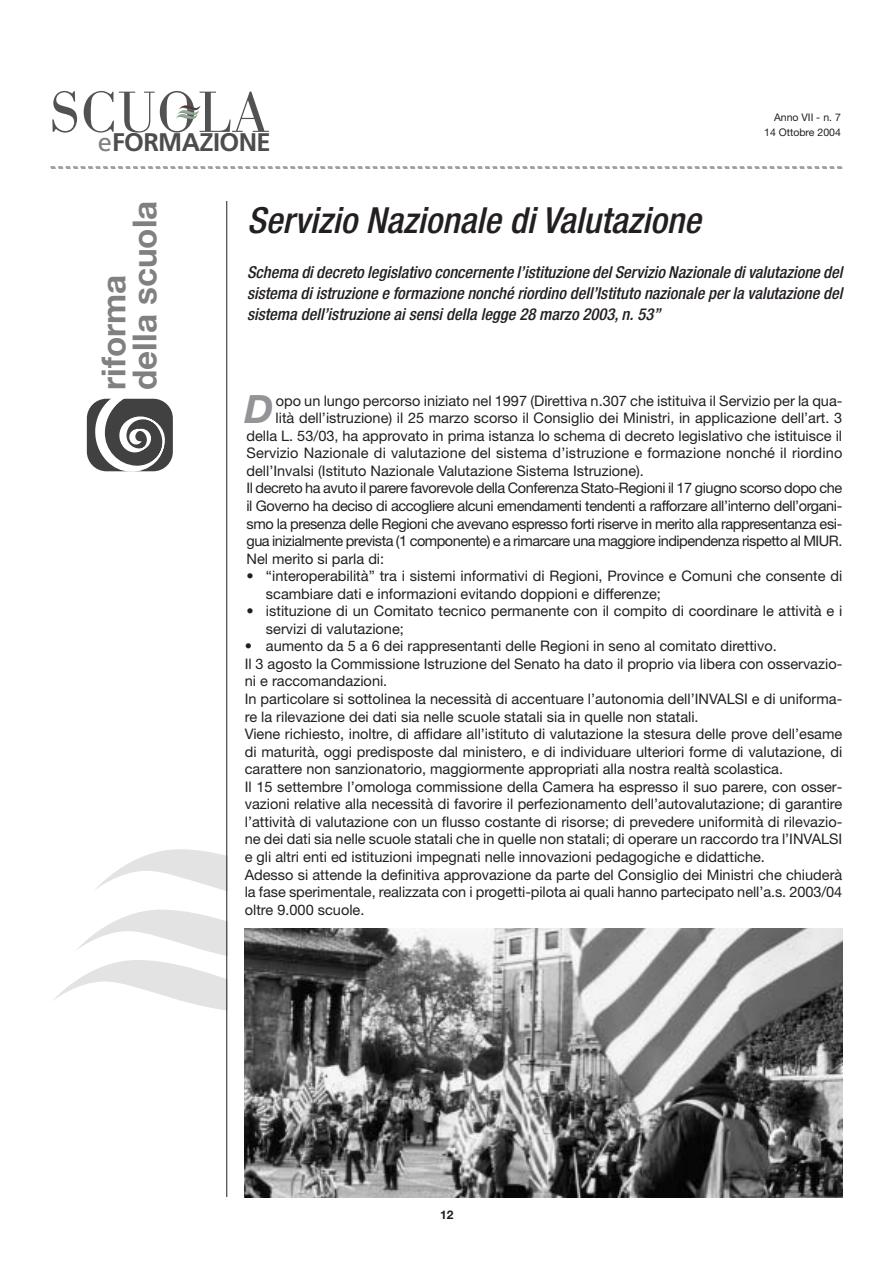
<style>
.page{position:relative;width:893px;height:1263px;background:#fff}
.page>*{position:absolute;margin:0;border:0;box-sizing:border-box;transform-origin:0 0}
.t1{font:italic 700 39.15px "Helvetica Neue";color:#939497}
.t2{font:italic 500 condensed 36px "Helvetica Neue";color:#231f1f}
.t3{font:700 33.15px/31px "Helvetica Neue";color:#808080}
.t4{font:700 25.5px "Frutiger";letter-spacing:-.025em;color:#4d4d4d}
.t5{font:italic 500 condensed 16.5px/21px "Helvetica Neue";color:#231f1f;text-align:justify}
.t6{font:14.55px/17.5px "Helvetica Neue";color:#231f1f}
.t7{font:14.55px "Helvetica Neue";letter-spacing:-.03em;color:#231f1f}
.t8{font:14.55px "Helvetica Neue";letter-spacing:-.035em;color:#231f1f}
.t9{font:700 12px "Helvetica Neue";color:#231f1f}
.t10{font:10.5px/15px "Helvetica Neue";color:#231f1f;text-align:right}
.s1{font-weight:400;color:#808080}
</style>
<div class="page">
<svg style="left:52px;top:91px;width:25px;height:42px"></svg>
<svg style="left:84px;top:91px;width:185px;height:42px"></svg>
<svg style="left:50px;top:166px;width:792px;height:3px"></svg>
<div style="left:87px;top:399px;width:86px;height:72px;background:#414141;border-radius:20px"></div>
<svg style="left:89px;top:398px;width:79px;height:74px"></svg>
<img style="left:245px;top:929px;width:597px;height:268px">
<svg style="left:95px;top:849px;width:131px;height:42px"></svg>
<svg style="left:53px;top:910px;width:173px;height:100px"></svg>
<hr style="left:226px;top:201px;width:1px;height:996px;background:#231f1f">
<h3 class="t4" style="left:98px;top:132px;width:174px"><span class="s1">e</span>FORMAZIONE</h3>
<p class="t10" style="left:764px;top:110px;width:78px">Anno VII - n. 7<br>14 Ottobre 2004</p>
<h3 class="t3" style="left:101px;top:390px;width:191px;rotate:-90deg">riforma della scuola</h3>
<h2 class="t2" style="left:247px;top:207px;width:455px">Servizio Nazionale di Valutazione</h2>
<p class="t5" style="left:247px;top:263px;width:597px">Schema di decreto legislativo concernente l’istituzione del Servizio Nazionale di valutazione del sistema di istruzione e formazione nonché riordino dell’Istituto nazionale per la valutazione del sistema dell’istruzione ai sensi della legge 28 marzo 2003, n. 53”</p>
<h1 class="t1" style="left:244px;top:395px;width:30px">D</h1>
<p class="t6" style="left:276px;top:393px;width:568px">opo un lungo percorso iniziato nel 1997 (Direttiva n.307 che istituiva il Servizio per la qua-</p>
<p class="t6" style="left:275px;top:411px;width:568px">lità dell’istruzione) il 25 marzo scorso il Consiglio dei Ministri, in applicazione dell’art. 3</p>
<p class="t6" style="left:246px;top:428px;width:597px">della L. 53/03, ha approvato in prima istanza lo schema di decreto legislativo che istituisce il</p>
<p class="t6" style="left:246px;top:446px;width:597px">Servizio Nazionale di valutazione del sistema d’istruzione e formazione nonché il riordino</p>
<p class="t6" style="left:246px;top:463px;width:399px">dell’Invalsi (Istituto Nazionale Valutazione Sistema Istruzione).</p>
<p class="t7" style="left:246px;top:483px;width:597px">Il decreto ha avuto il parere favorevole della Conferenza Stato-Regioni il 17 giugno scorso dopo che</p>
<p class="t7" style="left:246px;top:501px;width:597px">il Governo ha deciso di accogliere alcuni emendamenti tendenti a rafforzare all’interno dell’organi-</p>
<p class="t7" style="left:246px;top:518px;width:597px">smo la presenza delle Regioni che avevano espresso forti riserve in merito alla rappresentanza esi-</p>
<p class="t8" style="left:246px;top:536px;width:597px">gua inizialmente prevista (1 componente) e a rimarcare una maggiore indipendenza rispetto al MIUR.</p>
<p class="t6" style="left:246px;top:551px;width:139px">Nel merito si parla di:</p>
<p class="t6" style="left:266px;top:569px;width:578px;text-indent:-19px">• “interoperabilità” tra i sistemi informativi di Regioni, Province e Comuni che consente di scambiare dati e informazioni evitando doppioni e differenze;</p>
<p class="t6" style="left:266px;top:604px;width:578px;text-indent:-19px">• istituzione di un Comitato tecnico permanente con il compito di coordinare le attività e i servizi di valutazione;</p>
<p class="t6" style="left:245px;top:639px;width:599px">• aumento da 5 a 6 dei rappresentanti delle Regioni in seno al comitato direttivo.<br>Il 3 agosto la Commissione Istruzione del Senato ha dato il proprio via libera con osservazio&shy;ni e raccomandazioni.<br>In particolare si sottolinea la necessità di accentuare l’autonomia dell’INVALSI e di uniforma&shy;re la rilevazione dei dati sia nelle scuole statali sia in quelle non statali.<br>Viene richiesto, inoltre, di affidare all’istituto di valutazione la stesura delle prove dell’esame di maturità, oggi predisposte dal ministero, e di individuare ulteriori forme di valutazione, di carattere non sanzionatorio, maggiormente appropriati alla nostra realtà scolastica.<br>Il 15 settembre l’omologa commissione della Camera ha espresso il suo parere, con osser&shy;vazioni relative alla necessità di favorire il perfezionamento dell’autovalutazione; di garantire l’attività di valutazione con un flusso costante di risorse; di prevedere uniformità di rilevazio&shy;ne dei dati sia nelle scuole statali che in quelle non statali; di operare un raccordo tra l’INVALSI e gli altri enti ed istituzioni impegnati nelle innovazioni pedagogiche e didattiche.<br>Adesso si attende la definitiva approvazione da parte del Consiglio dei Ministri che chiuderà la fase sperimentale, realizzata con i progetti-pilota ai quali hanno partecipato nell’a.s. 2003/04 oltre 9.000 scuole.</p>
<p class="t9" style="left:440px;top:1210px;width:15px">12</p>
</div>
